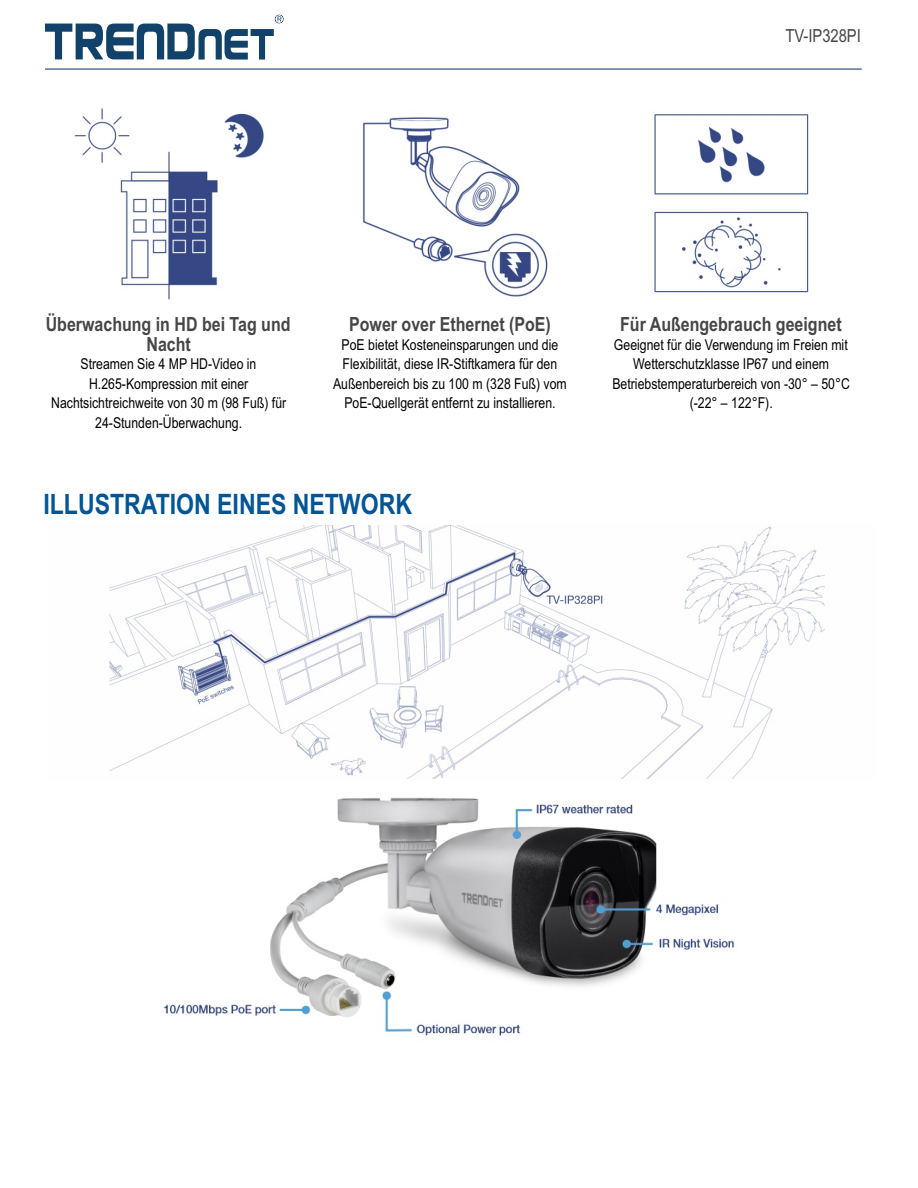
<style>
.page{position:relative;width:918px;height:1188px;background:#fff}
.page>*{position:absolute;margin:0;border:0;box-sizing:border-box;transform-origin:0 0}
.t1{font:700 28.2px "Arial Narrow";color:#005596}
.t2{font:700 19.5px/19.6px "Arial Narrow";color:#464646;text-align:center}
.t3{font:18px "Arial Narrow";color:#464646}
.t4{font:15px/19.5px "Arial Narrow";color:#000;text-align:center}
</style>
<div class="page">
<img style="left:74px;top:108px;width:190px;height:192px">
<img style="left:362px;top:117px;width:186px;height:180px">
<img style="left:654px;top:114px;width:155px;height:179px">
<img style="left:110px;top:525px;width:715px;height:254px">
<img style="left:163px;top:797px;width:572px;height:239px">
<svg style="left:45px;top:15px;width:239px;height:45px"></svg>
<hr style="left:45px;top:68px;width:817px;height:2px;background:#32537e">
<p class="t3" style="left:785px;top:28px;width:77px">TV-IP328PI</p>
<h2 class="t2" style="left:46px;top:316px;width:246px">Überwachung in HD bei Tag und<br>Nacht</h2>
<p class="t4" style="left:51px;top:356px;width:237px">Streamen Sie 4 MP HD-Video in<br>H.265-Kompression mit einer<br>Nachtsichtreichweite von 30 m (98 Fuß) für<br>24-Stunden-Überwachung.</p>
<h2 class="t2" style="left:349px;top:316px;width:203px">Power over Ethernet (PoE)</h2>
<p class="t4" style="left:333px;top:336px;width:235px">PoE bietet Kosteneinsparungen und die Flexibilität, diese IR-Stiftkamera für den Außenbereich bis zu 100 m (328 Fuß) vom PoE-Quellgerät entfernt zu installieren.</p>
<h1 class="t1" style="left:43px;top:493px;width:370px">ILLUSTRATION EINES NETWORK</h1>
<h2 class="t2" style="left:620px;top:316px;width:223px">Für Außengebrauch geeignet</h2>
<p class="t4" style="left:612px;top:336px;width:239px">Geeignet für die Verwendung im Freien mit Wetterschutzklasse IP67 und einem Betriebstemperaturbereich von -30° – 50°C (-22° – 122°F).</p>
</div>
